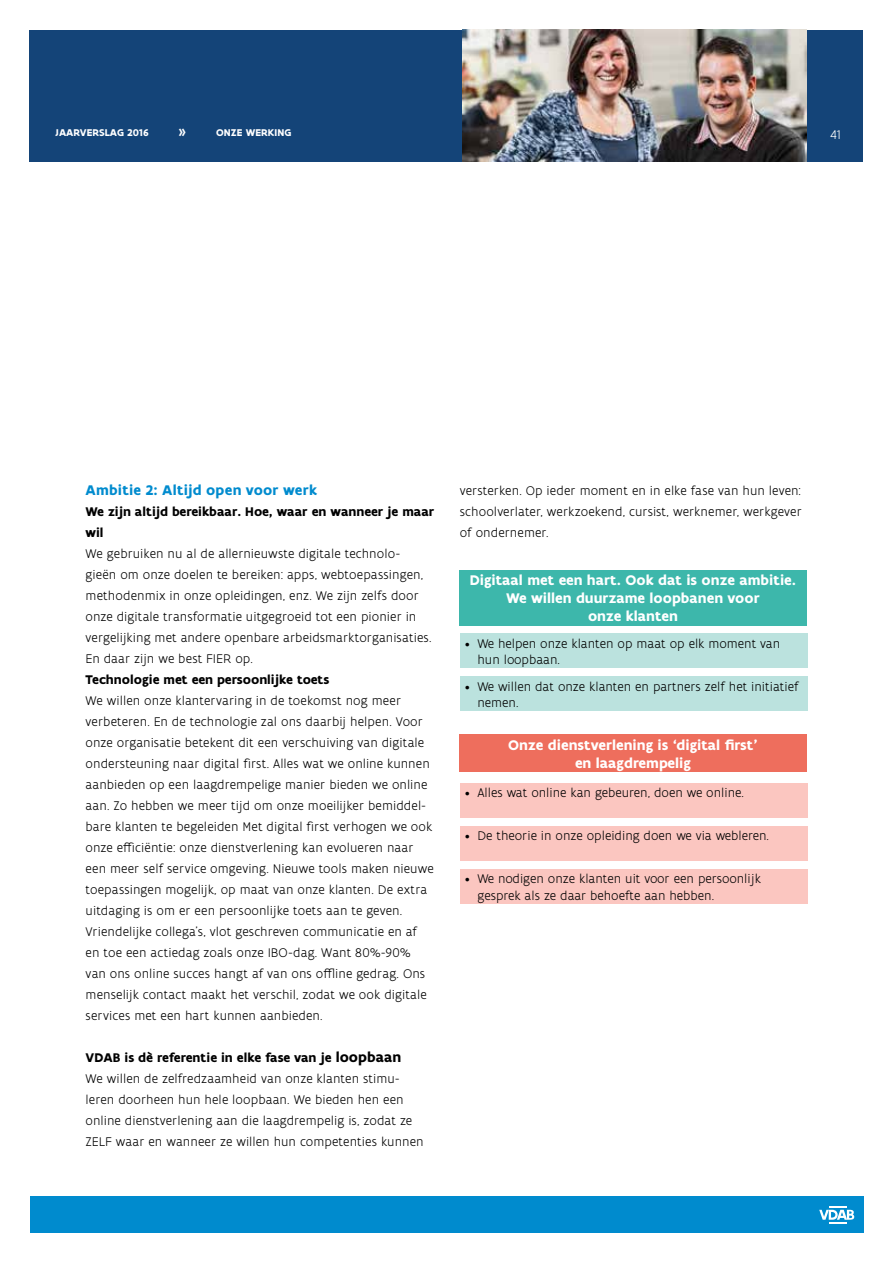
<style>
.page{position:relative;width:893px;height:1263px;background:#fff}
.page>*{position:absolute;margin:0;border:0;box-sizing:border-box;transform-origin:0 0}
.t1{font:700 15px/18px "Flanders Art Sans";color:#fff;text-align:center}
.t2{font:700 15px "Flanders Art Sans";letter-spacing:.01em;color:#008bce}
.t3{font:300 13.5px/21px "Flanders Art Sans";letter-spacing:.005em;color:#000}
.t4{font:700 13.5px/21px "Flanders Art Sans";color:#000}
.t5{font:300 13.5px "Flanders Art Sans";color:#fff}
.t6{font:700 10.5px "Flanders Art Sans";letter-spacing:.005em;color:#fff}
.s1{font-weight:700}
.s2{font-weight:700;font-size:15px}
</style>
<div class="page">
<div style="left:459px;top:570px;width:348px;height:56px;background:#3db7ab"></div>
<div style="left:460px;top:633px;width:348px;height:35px;background:#bbe2de"></div>
<div style="left:460px;top:676px;width:348px;height:35px;background:#bbe2de"></div>
<div style="left:459px;top:734px;width:348px;height:38px;background:#ee6e5d"></div>
<div style="left:460px;top:783px;width:348px;height:34px;background:#fbc6c0"></div>
<div style="left:460px;top:826px;width:348px;height:35px;background:#fbc6c0"></div>
<div style="left:460px;top:869px;width:348px;height:35px;background:#fbc6c0"></div>
<div style="left:30px;top:30px;width:833px;height:132px;background:#144478"></div>
<img style="left:463px;top:30px;width:344px;height:132px">
<div style="left:31px;top:1196px;width:833px;height:37px;background:#008bce"></div>
<svg style="left:819px;top:1206px;width:35px;height:17px"></svg>
<p class="t6" style="left:55px;top:126px;width:95px">Jaarverslag 2016</p>
<p class="t6" style="left:179px;top:126px;width:9px">»</p>
<p class="t6" style="left:216px;top:126px;width:77px">onze werking</p>
<p class="t5" style="left:830px;top:126px;width:12px">41</p>
<p class="t2" style="left:86px;top:481px;width:233px">Ambitie 2: Altijd open voor werk</p>
<p class="t4" style="left:86px;top:501px;width:350px">We zijn altijd bereikbaar. Hoe, waar en wanneer je maar wil</p>
<p class="t3" style="left:86px;top:543px;width:348px">We gebruiken nu al de allernieuwste digitale technolo&shy;gieën om onze doelen te bereiken: apps, webtoepassingen, methodenmix in onze opleidingen, enz. We zijn zelfs door onze digitale transformatie uitgegroeid tot een pionier in vergelijking met andere openbare arbeidsmarktorganisaties.<br>En daar zijn we best FIER op.</p>
<p class="t4" style="left:86px;top:669px;width:245px">Technologie met een persoonlijke toets</p>
<p class="t3" style="left:86px;top:691px;width:350px">We willen onze klantervaring in de toekomst nog meer verbeteren. En de technologie zal ons daarbij helpen. Voor onze organisatie betekent dit een verschuiving van digitale ondersteuning naar digital first. Alles wat we online kunnen aanbieden op een laagdrempelige manier bieden we online aan. Zo hebben we meer tijd om onze moeilijker bemiddel&shy;bare klanten te begeleiden Met digital first verhogen we ook onze efficiëntie: onze dienstverlening kan evolueren naar een meer self service omgeving. Nieuwe tools maken nieuwe toepassingen mogelijk, op maat van onze klanten. De extra uitdaging is om er een persoonlijke toets aan te geven.<br>Vriendelijke collega’s, vlot geschreven communicatie en af en toe een actiedag zoals onze IBO-dag. Want 80%-90% van ons online succes hangt af van ons offline gedrag. Ons menselijk contact maakt het verschil, zodat we ook digitale services met een hart kunnen aanbieden.</p>
<p class="t3" style="left:86px;top:1048px;width:340px"><span class="s1">VDAB is dè referentie in elke fase van je</span> <span class="s2">loopbaan<br></span>We willen de zelfredzaamheid van onze klanten stimu&shy;leren doorheen hun hele loopbaan. We bieden hen een online dienstverlening aan die laagdrempelig is, zodat ze ZELF waar en wanneer ze willen hun competenties kunnen</p>
<p class="t3" style="left:460px;top:480px;width:344px;text-align:justify">versterken. Op ieder moment en in elke fase van hun leven: schoolverlater, werkzoekend, cursist, werknemer, werkgever of ondernemer.</p>
<p class="t1" style="left:470px;top:572px;width:328px">Digitaal met een hart. Ook dat is onze ambitie.<br>We willen duurzame loopbanen voor<br>onze klanten</p>
<p class="t3" style="left:477px;top:635px;width:304px;line-height:16.2px;text-indent:-13px">• We helpen onze klanten op maat op elk moment van hun loopbaan.</p>
<p class="t3" style="left:477px;top:679px;width:323px;line-height:16.2px;text-indent:-13px">• We willen dat onze klanten en partners zelf het initiatief nemen.</p>
<p class="t1" style="left:508px;top:736px;width:251px">Onze dienstverlening is ‘digital first’ en laagdrempelig</p>
<p class="t3" style="left:465px;top:782px;width:281px">• Alles wat online kan gebeuren, doen we online.</p>
<p class="t3" style="left:465px;top:826px;width:306px">• De theorie in onze opleiding doen we via webleren.</p>
<p class="t3" style="left:477px;top:871px;width:285px;line-height:16.2px;text-indent:-13px">• We nodigen onze klanten uit voor een persoonlijk gesprek als ze daar behoefte aan hebben.</p>
</div>
